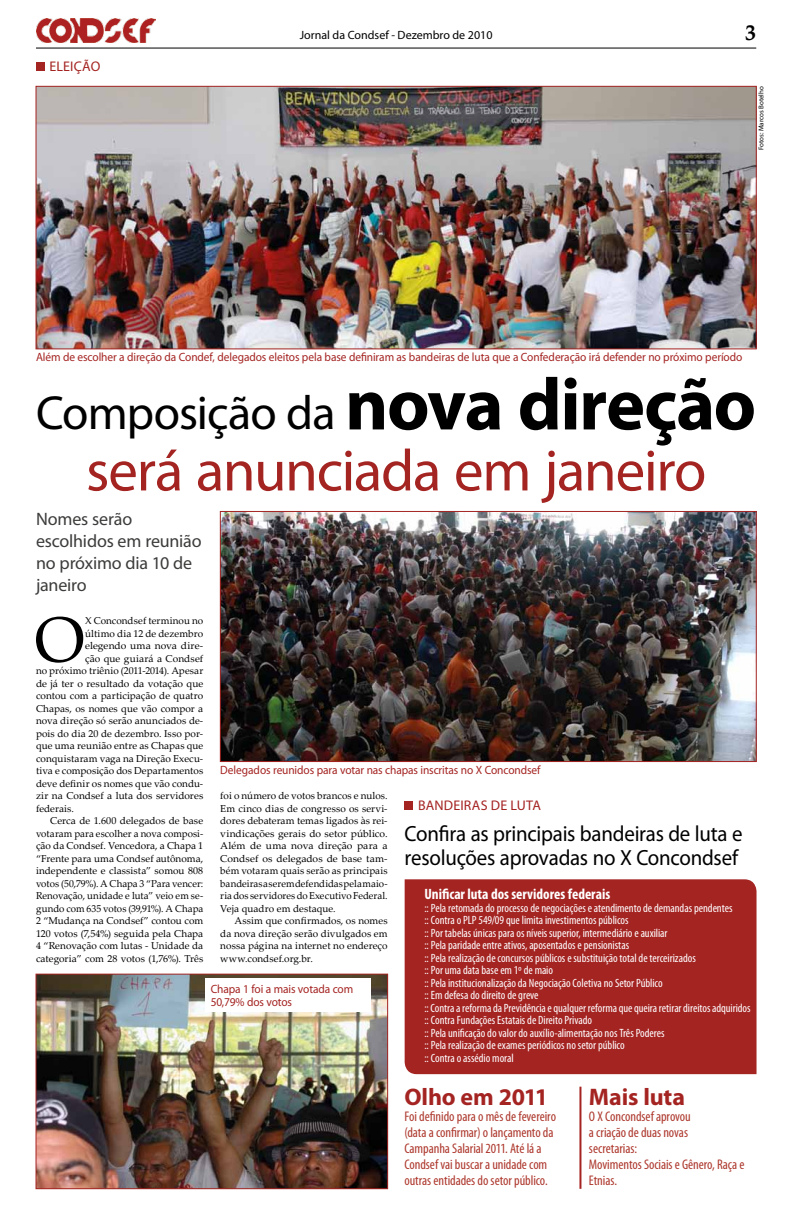
<style>
.page{position:relative;width:794px;height:1225px;background:#fff}
.page>*{position:absolute;margin:0;border:0;box-sizing:border-box;transform-origin:0 0}
.t1{font:63.9px "Palatino Linotype";color:#000}
.t2{font:59px "Myriad Pro";letter-spacing:-.025em;color:#a42422}
.t3{font:48px "Myriad Pro";color:#000}
.t4{font:700 24px "Myriad Pro";letter-spacing:-.01em;color:#a42422}
.t5{font:22px/24px "Myriad Pro";letter-spacing:-.01em;color:#000;scale:.95 1}
.t6{font:700 22px "Palatino Linotype";color:#000}
.t7{font:18px/22px "Myriad Pro";letter-spacing:-.01em;color:#3c3c3b}
.t8{font:700 condensed 15px "Myriad Pro";color:#fff}
.t9{font:condensed 14px/16px "Myriad Pro";letter-spacing:-.005em;color:#ad382d}
.t10{font:14px "Myriad Pro";letter-spacing:.005em;color:#a42422}
.t11{font:condensed 12px/12.5px "Myriad Pro";letter-spacing:-.005em;color:#fff}
.t12{font:12px/13px "Myriad Pro";letter-spacing:-.005em;color:#a42422;scale:.95 1}
.t13{font:12px "Myriad Pro";color:#000}
.t14{font:10px/12.5px "Palatino Linotype";letter-spacing:.005em;color:#000;text-align:justify}
.t15{font:7px "Myriad Pro";color:#000}
.s1{font-weight:700;font-size:74px}
</style>
<div class="page">
<hr style="left:36px;top:48px;width:720px;height:1px;background:#000">
<img style="left:36px;top:18px;width:119px;height:24px">
<div style="left:404px;top:879px;width:352px;height:195px;background:#a42422"></div>
<div style="left:36px;top:62px;width:9px;height:9px;background:#a42422"></div>
<img style="left:38px;top:976px;width:348px;height:210px">
<div style="left:36px;top:974px;width:352px;height:214px;border:1px solid #a42422"></div>
<img style="left:222px;top:513px;width:532px;height:246px">
<div style="left:220px;top:511px;width:536px;height:250px;border:1px solid #a42422"></div>
<img style="left:38px;top:88px;width:716px;height:259px">
<div style="left:36px;top:86px;width:720px;height:263px;border:1px solid #a42422"></div>
<div style="left:404px;top:801px;width:9px;height:8px;background:#a42422"></div>
<div style="left:205px;top:978px;width:166px;height:33px;background:#fff"></div>
<hr style="left:579px;top:1086px;width:2px;height:102px;background:#a42422">
<h3 class="t10" style="left:50px;top:57px;width:52px">Eleição</h3>
<p class="t13" style="left:300px;top:28px;width:194px">Jornal da Condsef - Dezembro de 2010</p>
<h3 class="t6" style="left:745px;top:17px;width:12px">3</h3>
<p class="t15" style="left:757px;top:150px;width:66px;rotate:-90deg">Fotos: Marcos Botelho</p>
<p class="t12" style="left:36px;top:351px;width:745px">Além de escolher a direção da Condef, delegados eleitos pela base definiram as bandeiras de luta que a Confederação irá defender no próximo período</p>
<h3 class="t3" style="left:36px;top:384px;width:721px">Composição da <span class="s1">nova direção</span></h3>
<h2 class="t2" style="left:86px;top:434px;width:622px">será anunciada em janeiro</h2>
<h3 class="t7" style="left:36px;top:507px;width:167px">Nomes serão escolhidos em reunião no próximo dia 10 de janeiro</h3>
<h1 class="t1" style="left:35px;top:594px;width:52px">O</h1>
<p class="t14" style="left:85px;top:614px;width:120px">X Concondsef terminou no</p>
<p class="t14" style="left:85px;top:626px;width:120px">último dia 12 de dezembro</p>
<p class="t14" style="left:85px;top:639px;width:120px">elegendo uma nova dire-</p>
<p class="t14" style="left:85px;top:651px;width:120px">ção que guiará a Condsef</p>
<p class="t14" style="left:36px;top:664px;width:169px">no próximo triênio (2011-2014). Apesar</p>
<p class="t14" style="left:36px;top:676px;width:169px">de já ter o resultado da votação que</p>
<p class="t14" style="left:36px;top:689px;width:169px">contou com a participação de quatro</p>
<p class="t14" style="left:36px;top:701px;width:169px">Chapas, os nomes que vão compor a</p>
<p class="t14" style="left:36px;top:714px;width:169px">nova direção só serão anunciados de-</p>
<p class="t14" style="left:36px;top:726px;width:169px">pois do dia 20 de dezembro. Isso por-</p>
<p class="t14" style="left:36px;top:739px;width:169px">que uma reunião entre as Chapas que</p>
<p class="t14" style="left:36px;top:751px;width:169px">conquistaram vaga na Direção Execu-</p>
<p class="t14" style="left:36px;top:764px;width:169px">tiva e composição dos Departamentos</p>
<p class="t14" style="left:36px;top:776px;width:169px">deve definir os nomes que vão condu-</p>
<p class="t14" style="left:36px;top:789px;width:169px">zir na Condsef a luta dos servidores</p>
<p class="t14" style="left:36px;top:801px;width:39px">federais.</p>
<p class="t14" style="left:50px;top:814px;width:155px">Cerca de 1.600 delegados de base</p>
<p class="t14" style="left:36px;top:826px;width:169px">votaram para escolher a nova composi-</p>
<p class="t14" style="left:36px;top:839px;width:169px">ção da Condsef. Vencedora, a Chapa 1</p>
<p class="t14" style="left:36px;top:851px;width:169px">“Frente para uma Condsef autônoma,</p>
<p class="t14" style="left:36px;top:864px;width:169px">independente e classista” somou 808</p>
<p class="t14" style="left:36px;top:876px;width:169px">votos (50,79%). A Chapa 3 “Para vencer:</p>
<p class="t14" style="left:36px;top:889px;width:169px">Renovação, unidade e luta” veio em se-</p>
<p class="t14" style="left:36px;top:901px;width:169px">gundo com 635 votos (39,91%). A Chapa</p>
<p class="t14" style="left:36px;top:914px;width:169px">2 “Mudança na Condsef” contou com</p>
<p class="t14" style="left:36px;top:926px;width:169px">120 votos (7,54%) seguida pela Chapa</p>
<p class="t14" style="left:36px;top:939px;width:169px">4 “Renovação com lutas - Unidade da</p>
<p class="t14" style="left:36px;top:951px;width:169px">categoria” com 28 votos (1,76%). Três</p>
<p class="t12" style="left:220px;top:763px;width:339px">Delegados reunidos para votar nas chapas inscritas no X Concondsef</p>
<h3 class="t10" style="left:418px;top:796px;width:124px">Bandeiras de luta</h3>
<h3 class="t5" style="left:404px;top:821px;width:357px">Confira as principais bandeiras de luta e resoluções aprovadas no X Concondsef</h3>
<h3 class="t8" style="left:424px;top:884px;width:187px">Unificar luta dos servidores federais</h3>
<p class="t11" style="left:424px;top:901px;width:328px">:: Pela retomada do processo de negociações e atendimento de demandas pendentes<br>:: Contra o PLP 549/09 que limita investimentos públicos<br>:: Por tabelas únicas para os níveis superior, intermediário e auxiliar<br>:: Pela paridade entre ativos, aposentados e pensionistas<br>:: Pela realização de concursos públicos e substituição total de terceirizados<br>:: Por uma data base em 1º de maio<br>:: Pela institucionalização da Negociação Coletiva no Setor Público<br>:: Em defesa do direito de greve<br>:: Contra a reforma da Previdência e qualquer reforma que queira retirar direitos adquiridos :: Contra Fundações Estatais de Direito Privado<br>:: Pela unificação do valor do auxílio-alimentação nos Três Poderes<br>:: Pela realização de exames periódicos no setor público<br>:: Contra o assédio moral</p>
<h3 class="t4" style="left:404px;top:1081px;width:145px">Olho em 2011</h3>
<h3 class="t9" style="left:404px;top:1107px;width:153px">Foi definido para o mês de fevereiro (data a confirmar) o lançamento da Campanha Salarial 2011. Até lá a Condsef vai buscar a unidade com outras entidades do setor público.</h3>
<p class="t14" style="left:220px;top:789px;width:169px">foi o número de votos brancos e nulos.<br>Em cinco dias de congresso os servi&shy;dores debateram temas ligados às rei&shy;vindicações gerais do setor público.<br>Além de uma nova direção para a Condsef os delegados de base tam&shy;bém votaram quais serão as principais bandeiras a serem defendidas pela maio&shy;ria dos servidores do Executivo Federal.<br>Veja quadro em destaque.</p>
<p class="t14" style="left:220px;top:914px;width:169px;text-indent:14px">Assim que confirmados, os nomes da nova direção serão divulgados em nossa página na internet no endereço www.condsef.org.br.</p>
<p class="t12" style="left:211px;top:982px;width:152px">Chapa 1 foi a mais votada com<br>50,79% dos votos</p>
<h3 class="t4" style="left:589px;top:1081px;width:98px">Mais luta</h3>
<h3 class="t9" style="left:589px;top:1107px;width:157px">O X Concondsef aprovou<br>a criação de duas novas<br>secretarias:<br>Movimentos Sociais e Gênero, Raça e<br>Etnias.</h3>
</div>
